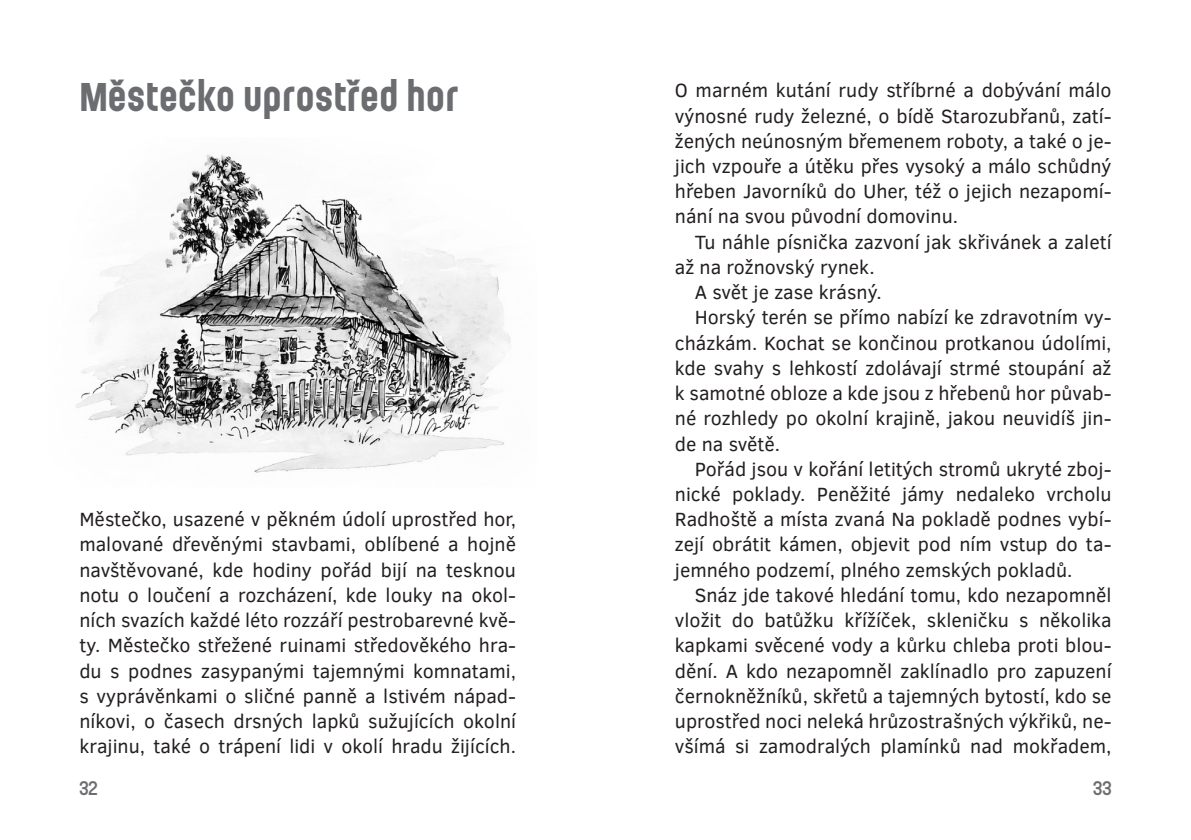
<style>
.page{position:relative;width:1191px;height:840px;background:#fff}
.page>*{position:absolute;margin:0;border:0;box-sizing:border-box;transform-origin:0 0}
.Kapitola{font:700 40px "Ladislav";color:#6c6d70}
.Text-deleni-Lepsi-me{font:19.6px/25.2px "Clear Sans";color:#231f20;text-align:justify}
.Text_1__odstavec{font:19.6px/25.2px "Clear Sans";color:#231f20;text-align:justify}
.t1{font:600 19.6px "Ladislav";color:#6c6d70}
</style>
<div class="page">
<img style="left:76px;top:154px;width:435px;height:319px">
<p class="Kapitola" style="left:79px;top:72px;width:380px">Městečko uprostřed hor</p>
<p class="Text_1__odstavec" style="left:79px;top:506px;width:438px">Městečko, usazené v pěkném údolí uprostřed hor, malované dřevěnými stavbami, oblíbené a hojně navštěvované, kde hodiny pořád bijí na tesknou notu o loučení a rozcházení, kde louky na okol&shy;ních svazích každé léto rozzáří pestrobarevné kvě&shy;ty. Městečko střežené ruinami středověkého hra&shy;du s podnes zasypanými tajemnými komnatami, s vyprávěnkami o sličné panně a lstivém nápad&shy;níkovi, o časech drsných lapků sužujících okolní krajinu, také o trápení lidi v okolí hradu žijících.</p>
<p class="Text_1__odstavec" style="left:675px;top:78px;width:438px">O marném kutání rudy stříbrné a dobývání málo výnosné rudy železné, o bídě Starozubřanů, zatí&shy;žených neúnosným břemenem roboty, a také o je&shy;jich vzpouře a útěku přes vysoký a málo schůdný hřeben Javorníků do Uher, též o jejich nezapomí&shy;nání na svou původní domovinu.</p>
<p class="Text-deleni-Lepsi-me" style="left:675px;top:229px;width:438px;text-indent:20px">Tu náhle písnička zazvoní jak skřivánek a zaletí až na rožnovský rynek.</p>
<p class="Text-deleni-Lepsi-me" style="left:694px;top:279px;width:188px">A svět je zase krásný.</p>
<p class="Text-deleni-Lepsi-me" style="left:675px;top:305px;width:438px;text-indent:20px">Horský terén se přímo nabízí ke zdravotním vy&shy;cházkám. Kochat se končinou protkanou údolími, kde svahy s lehkostí zdolávají strmé stoupání až k samotné obloze a kde jsou z hřebenů hor půvab&shy;né rozhledy po okolní krajině, jakou neuvidíš jin&shy;de na světě.</p>
<p class="Text-deleni-Lepsi-me" style="left:675px;top:456px;width:438px;text-indent:20px">Pořád jsou v kořání letitých stromů ukryté zboj&shy;nické poklady. Peněžité jámy nedaleko vrcholu Radhoště a místa zvaná Na pokladě podnes vybí&shy;zejí obrátit kámen, objevit pod ním vstup do ta&shy;jemného podzemí, plného zemských pokladů.</p>
<p class="Text-deleni-Lepsi-me" style="left:675px;top:582px;width:438px;text-indent:20px">Snáz jde takové hledání tomu, kdo nezapomněl vložit do batůžku křížíček, skleničku s několika kapkami svěcené vody a kůrku chleba proti blou&shy;dění. A kdo nezapomněl zaklínadlo pro zapuzení černokněžníků, skřetů a tajemných bytostí, kdo se uprostřed noci neleká hrůzostrašných výkřiků, ne&shy;všímá si zamodralých plamínků nad mokřadem,</p>
<p class="t1" style="left:79px;top:775px;width:20px">32</p>
<p class="t1" style="left:1093px;top:775px;width:20px">33</p>
</div>
